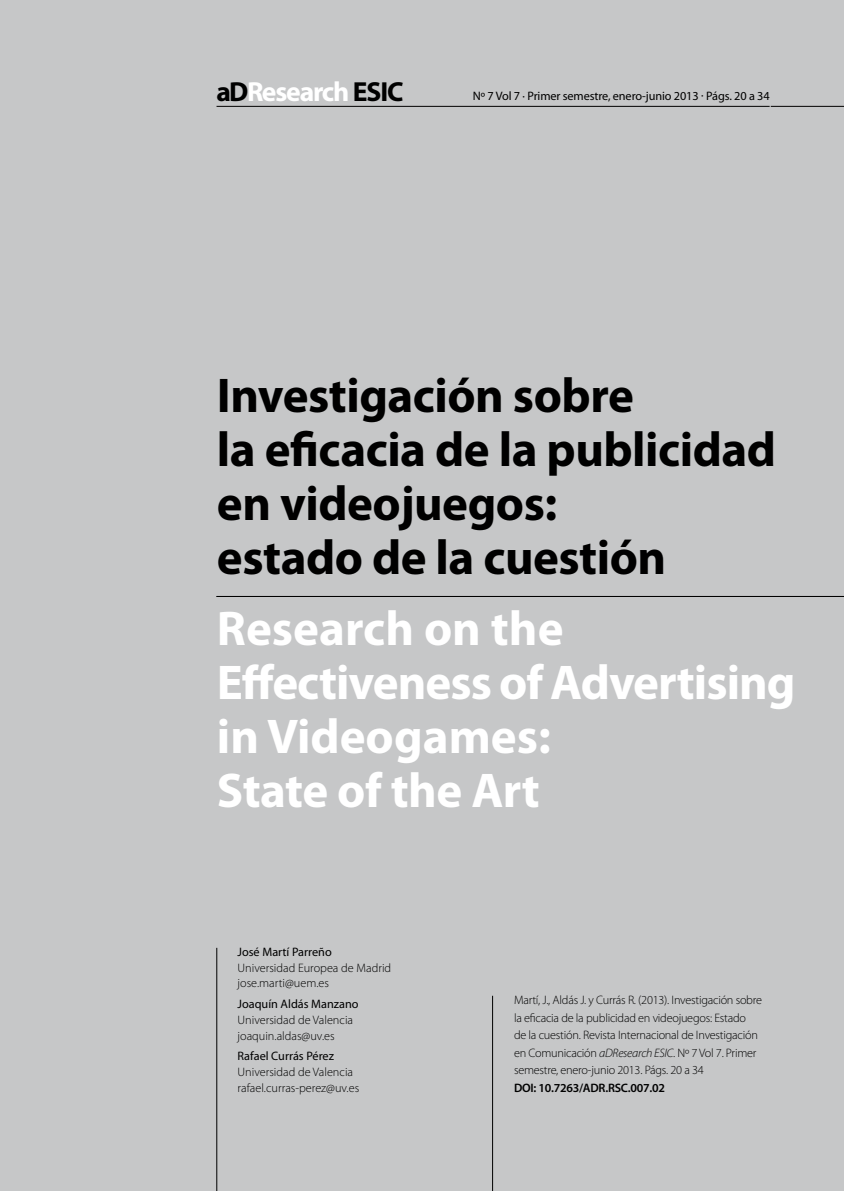
<style>
.page{position:relative;width:844px;height:1191px;background:#fff}
.page>*{position:absolute;margin:0;border:0;box-sizing:border-box;transform-origin:0 0}
.t1{font:700 49px/54.2px "Myriad Pro";letter-spacing:-.01em;color:#000}
.t2{font:700 49px/54.2px "Myriad Pro";letter-spacing:-.01em;color:#fff}
.t3{font:700 27.65px "Myriad Pro";letter-spacing:-.04em;color:#fff}
.t4{font:300 12.25px/17.5px "Myriad Pro";letter-spacing:-.02em;color:#000}
.t5{font:300 12.25px/15.8px "Myriad Pro";color:#000}
.t6{font:12.25px "Myriad Pro";letter-spacing:-.005em;color:#000}
.t7{font:600 12.25px "Myriad Pro";letter-spacing:-.02em;color:#000}
.s1{color:#000}
.s2{font-style:italic}
</style>
<div class="page">
<div style="left:0;top:0;width:843px;height:1191px;background:#c6c7c8"></div>
<hr style="left:216px;top:596px;width:627px;height:1px;background:#000">
<hr style="left:216px;top:106px;width:553px;height:1px;background:#000">
<hr style="left:770px;top:106px;width:73px;height:1px;background:#000">
<hr style="left:492px;top:995px;width:1px;height:196px;background:#000">
<hr style="left:216px;top:947px;width:1px;height:244px;background:#000">
<h2 class="t3" style="left:216px;top:73px;width:189px"><span class="s1">aD</span>Research <span class="s1">ESIC</span></h2>
<p class="t6" style="left:473px;top:88px;width:298px">Nº 7 Vol 7 · Primer semestre, enero-junio 2013 · Págs. 20 a 34</p>
<h1 class="t1" style="left:217px;top:366px;width:560px">Investigación sobre<br>la eficacia de la publicidad en videojuegos:<br>estado de la cuestión</h1>
<h1 class="t2" style="left:217px;top:599px;width:580px">Research on the<br>Effectiveness of Advertising in Videogames:<br>State of the Art</h1>
<p class="t6" style="left:237px;top:944px;width:96px">José Martí Parreño</p>
<p class="t5" style="left:237px;top:959px;width:155px">Universidad Europea de Madrid jose.marti@uem.es</p>
<p class="t6" style="left:237px;top:996px;width:122px">Joaquín Aldás Manzano</p>
<p class="t5" style="left:237px;top:1011px;width:117px">Universidad de Valencia joaquin.aldas@uv.es</p>
<p class="t6" style="left:237px;top:1048px;width:98px">Rafael Currás Pérez</p>
<p class="t5" style="left:237px;top:1064px;width:123px">Universidad de Valencia rafael.curras-perez@uv.es</p>
<p class="t4" style="left:514px;top:991px;width:249px">Martí, J., Aldás J. y Currás R. (2013). Investigación sobre la eficacia de la publicidad en videojuegos: Estado<br>de la cuestión. Revista Internacional de Investigación en Comunicación <span class="s2">aDResearch ESIC</span>. Nº 7 Vol 7. Primer semestre, enero-junio 2013. Págs. 20 a 34</p>
<p class="t7" style="left:514px;top:1079px;width:152px">DOI: 10.7263/ADR.RSC.007.02</p>
</div>
